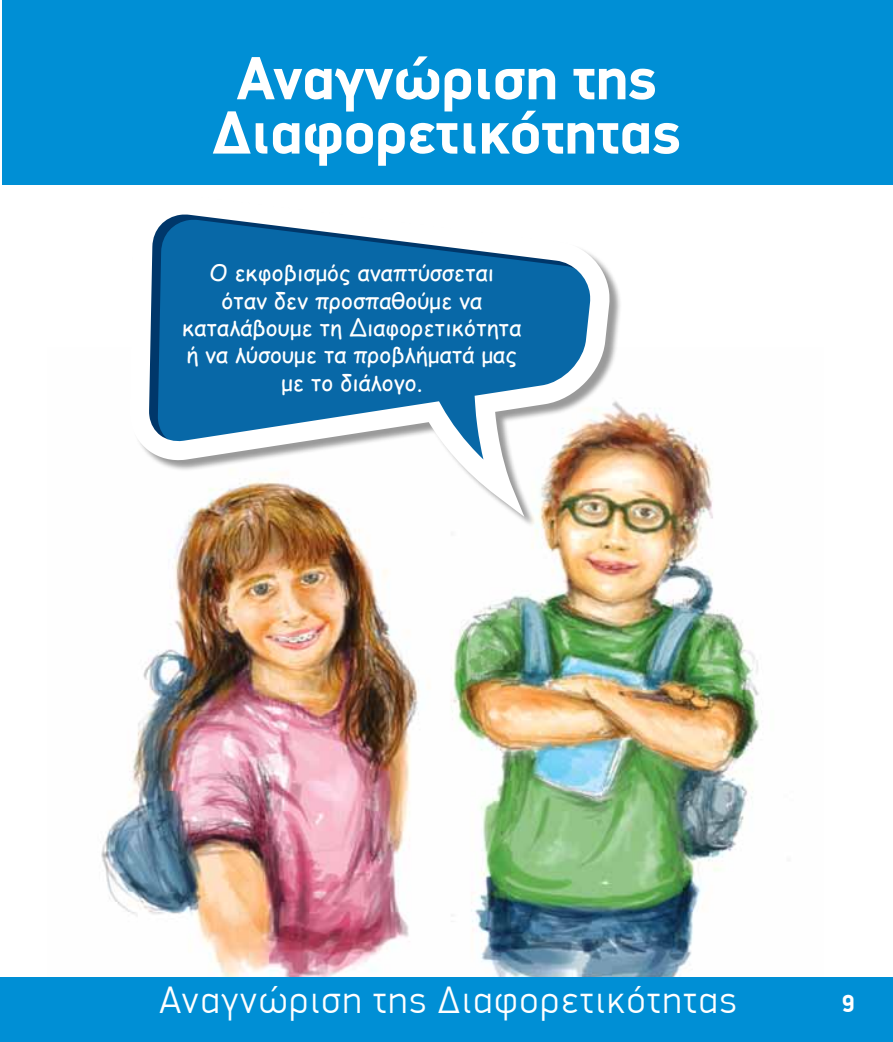
<style>
.page{position:relative;width:893px;height:1042px;background:#fff}
.page>*{position:absolute;margin:0;border:0;box-sizing:border-box;transform-origin:0 0}
.t1{font:700 61.25px/54.2px "PF Din Display";color:#fff;text-align:center}
.t2{font:300 38.5px "PF Din Display";letter-spacing:.05em;color:#fff}
.t3{font:700 24.5px "PF Din Display";color:#fff}
.t4{font:22.75px/27.3px "Comic Sans MS";color:#fff;text-align:center}
</style>
<div class="page">
<img style="left:101px;top:407px;width:659px;height:570px">
<div style="left:2px;top:0;width:891px;height:184px;background:#008fd5"></div>
<div style="left:0;top:977px;width:893px;height:65px;background:#008fd5"></div>
<div style="left:132px;top:197px;width:490px;height:331px;background:#000;opacity:.4"></div>
<svg style="left:130px;top:197px;width:480px;height:320px"></svg>
<h1 class="t1" style="left:212px;top:50px;width:470px">Αναγνώριση της<br>Διαφορετικότητας</h1>
<p class="t4" style="left:182px;top:259px;width:341px">Ο εκφοβισμός αναπτύσσεται<br>όταν δεν προσπαθούμε να καταλάβουμε τη Διαφορετικότητα ή να λύσουμε τα προβλήματά μας με το διάλογο.</p>
<h2 class="t2" style="left:159px;top:976px;width:579px">Αναγνώριση της Διαφορετικότητας</h2>
<p class="t3" style="left:841px;top:988px;width:15px">9</p>
</div>
